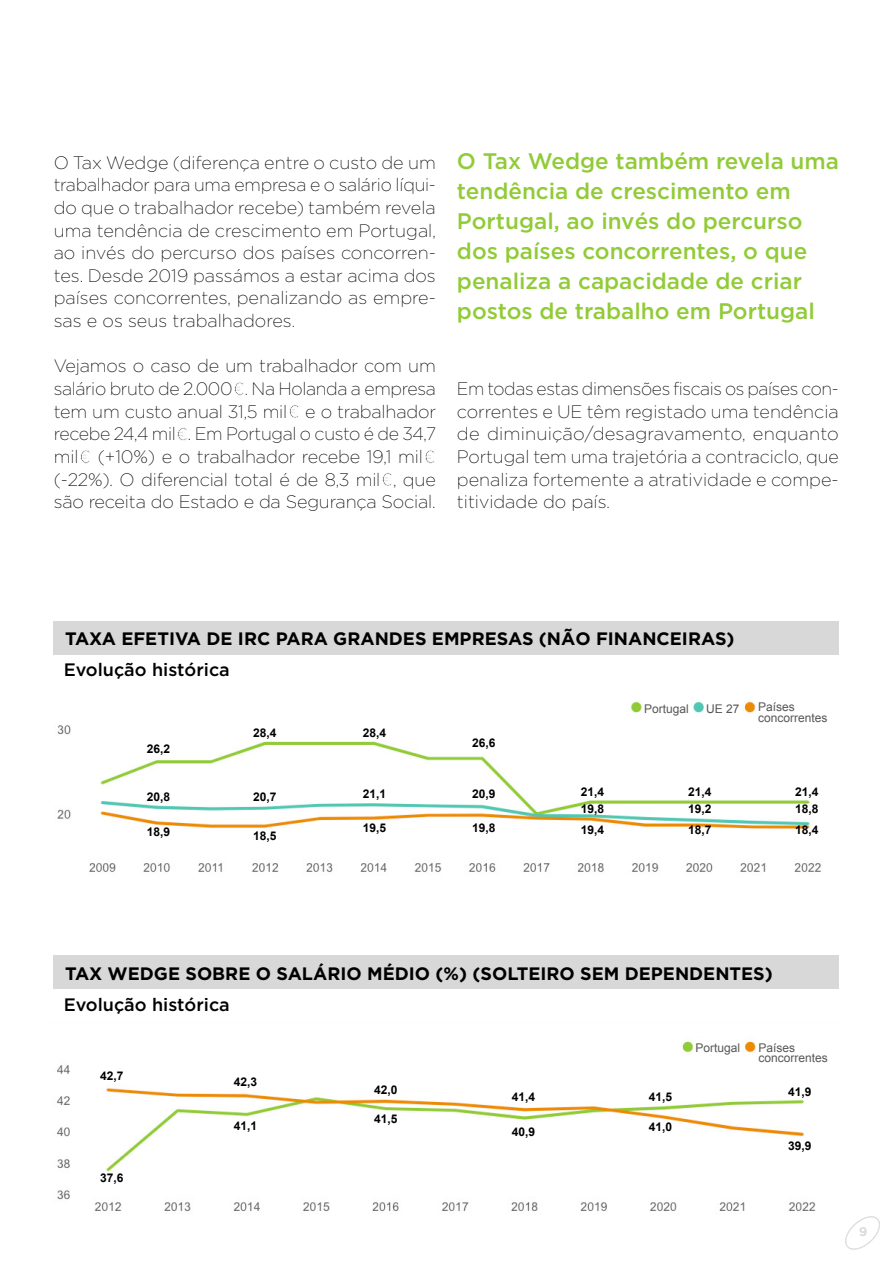
<style>
.page{position:relative;width:893px;height:1263px;background:#fff}
.page>*{position:absolute;margin:0;border:0;box-sizing:border-box;transform-origin:0 0}
.t1{font:500 22.5px/30px "Gotham";color:#91cb37}
.t2{font:200 18px/22.6px "Gotham";color:#000;text-align:justify}
.t3{font:700 18px "Gotham";color:#000}
.t4{font:500 18px "Gotham";color:#000}
.t5{font:500 12.45px "Gotham";color:#ddd}
.t6{font:700 12px "Arial";color:#000}
.t7{font:12px/10.5px "Arial";color:#575756}
.s1{font-weight:400}
</style>
<div class="page">
<svg style="left:845px;top:1216px;width:35px;height:34px"></svg>
<div style="left:54px;top:621px;width:785px;height:33px;background:#d8d8d8"></div>
<div style="left:54px;top:956px;width:785px;height:33px;background:#d8d8d8"></div>
<img style="left:57px;top:702px;width:764px;height:171px">
<div style="left:756px;top:697px;width:88px;height:30px;background:#fff"></div>
<div style="left:704px;top:699px;width:39px;height:18px;background:#fff"></div>
<div style="left:642px;top:699px;width:49px;height:18px;background:#fff"></div>
<img style="left:57px;top:1041px;width:759px;height:171px">
<div style="left:756px;top:1037px;width:89px;height:31px;background:#fff"></div>
<div style="left:693px;top:1038px;width:49px;height:19px;background:#fff"></div>
<p class="t2" style="left:54px;top:151px;width:384px">O Tax Wedge (diferença entre o custo de um trabalhador para uma empresa e o salário líqui&shy;do que o trabalhador recebe) também revela uma tendência de crescimento em Portugal, ao invés do percurso dos países concorren&shy;tes. Desde 2019 passámos a estar acima dos países concorrentes, penalizando as empre&shy;sas e os seus trabalhadores.</p>
<p class="t2" style="left:54px;top:354px;width:384px">Vejamos o caso de um trabalhador com um salário bruto de 2.000<span class="s1">€</span>. Na Holanda a empresa tem um custo anual 31,5 mil<span class="s1">€</span> e o trabalhador recebe 24,4 mil<span class="s1">€</span>. Em Portugal o custo é de 34,7 mil<span class="s1">€</span> (+10%) e o trabalhador recebe 19,1 mil<span class="s1">€ </span>(-22%). O diferencial total é de 8,3 mil<span class="s1">€</span>, que são receita do Estado e da Segurança Social.</p>
<p class="t1" style="left:457px;top:145px;width:384px">O Tax Wedge também revela uma tendência de crescimento em<br>Portugal, ao invés do percurso dos países concorrentes, o que penaliza a capacidade de criar postos de trabalho em Portugal</p>
<p class="t2" style="left:457px;top:377px;width:383px">Em todas estas dimensões fiscais os países con&shy;correntes e UE têm registado uma tendência de diminuição/desagravamento, enquanto Portugal tem uma trajetória a contraciclo, que penaliza fortemente a atratividade e compe&shy;titividade do país.</p>
<p class="t3" style="left:65px;top:628px;width:671px">TAXA EFETIVA DE IRC PARA GRANDES EMPRESAS (NÃO FINANCEIRAS)</p>
<p class="t4" style="left:64px;top:659px;width:168px">Evolução histórica</p>
<p class="t6" style="left:147px;top:741px;width:25px">26,2</p>
<p class="t6" style="left:253px;top:724px;width:25px">28,4</p>
<p class="t6" style="left:363px;top:724px;width:25px">28,4</p>
<p class="t6" style="left:472px;top:734px;width:25px">26,6</p>
<p class="t7" style="left:644px;top:703px;width:46px">Portugal</p>
<p class="t7" style="left:706px;top:703px;width:35px">UE 27</p>
<p class="t7" style="left:758px;top:702px;width:71px">Países concorrentes</p>
<p class="t6" style="left:147px;top:789px;width:25px">20,8</p>
<p class="t6" style="left:253px;top:789px;width:25px">20,7</p>
<p class="t6" style="left:363px;top:786px;width:25px">21,1</p>
<p class="t6" style="left:472px;top:786px;width:25px">20,9</p>
<p class="t6" style="left:581px;top:784px;width:25px">21,4</p>
<p class="t6" style="left:688px;top:784px;width:25px">21,4</p>
<p class="t6" style="left:795px;top:784px;width:25px">21,4</p>
<p class="t6" style="left:581px;top:801px;width:25px">19,8</p>
<p class="t6" style="left:688px;top:801px;width:25px">19,2</p>
<p class="t6" style="left:795px;top:801px;width:25px">18,8</p>
<p class="t6" style="left:147px;top:824px;width:25px">18,9</p>
<p class="t6" style="left:253px;top:827px;width:25px">18,5</p>
<p class="t6" style="left:363px;top:820px;width:25px">19,5</p>
<p class="t6" style="left:472px;top:820px;width:25px">19,8</p>
<p class="t6" style="left:581px;top:822px;width:25px">19,4</p>
<p class="t6" style="left:688px;top:822px;width:25px">18,7</p>
<p class="t6" style="left:795px;top:822px;width:25px">18,4</p>
<p class="t3" style="left:65px;top:963px;width:709px">TAX WEDGE SOBRE O SALÁRIO MÉDIO (%) (SOLTEIRO SEM DEPENDENTES)</p>
<p class="t4" style="left:64px;top:994px;width:168px">Evolução histórica</p>
<p class="t6" style="left:100px;top:1068px;width:25px">42,7</p>
<p class="t6" style="left:100px;top:1170px;width:25px">37,6</p>
<p class="t6" style="left:234px;top:1074px;width:25px">42,3</p>
<p class="t6" style="left:234px;top:1118px;width:25px">41,1</p>
<p class="t6" style="left:374px;top:1082px;width:25px">42,0</p>
<p class="t6" style="left:374px;top:1111px;width:25px">41,5</p>
<p class="t6" style="left:512px;top:1089px;width:25px">41,4</p>
<p class="t6" style="left:649px;top:1089px;width:25px">41,5</p>
<p class="t6" style="left:512px;top:1123px;width:25px">40,9</p>
<p class="t6" style="left:649px;top:1119px;width:25px">41,0</p>
<p class="t7" style="left:695px;top:1043px;width:46px">Portugal</p>
<p class="t7" style="left:758px;top:1042px;width:71px">Países concorrentes</p>
<p class="t6" style="left:788px;top:1084px;width:25px">41,9</p>
<p class="t6" style="left:788px;top:1137px;width:25px">39,9</p>
<p class="t5" style="left:859px;top:1225px;width:10px">9</p>
</div>
